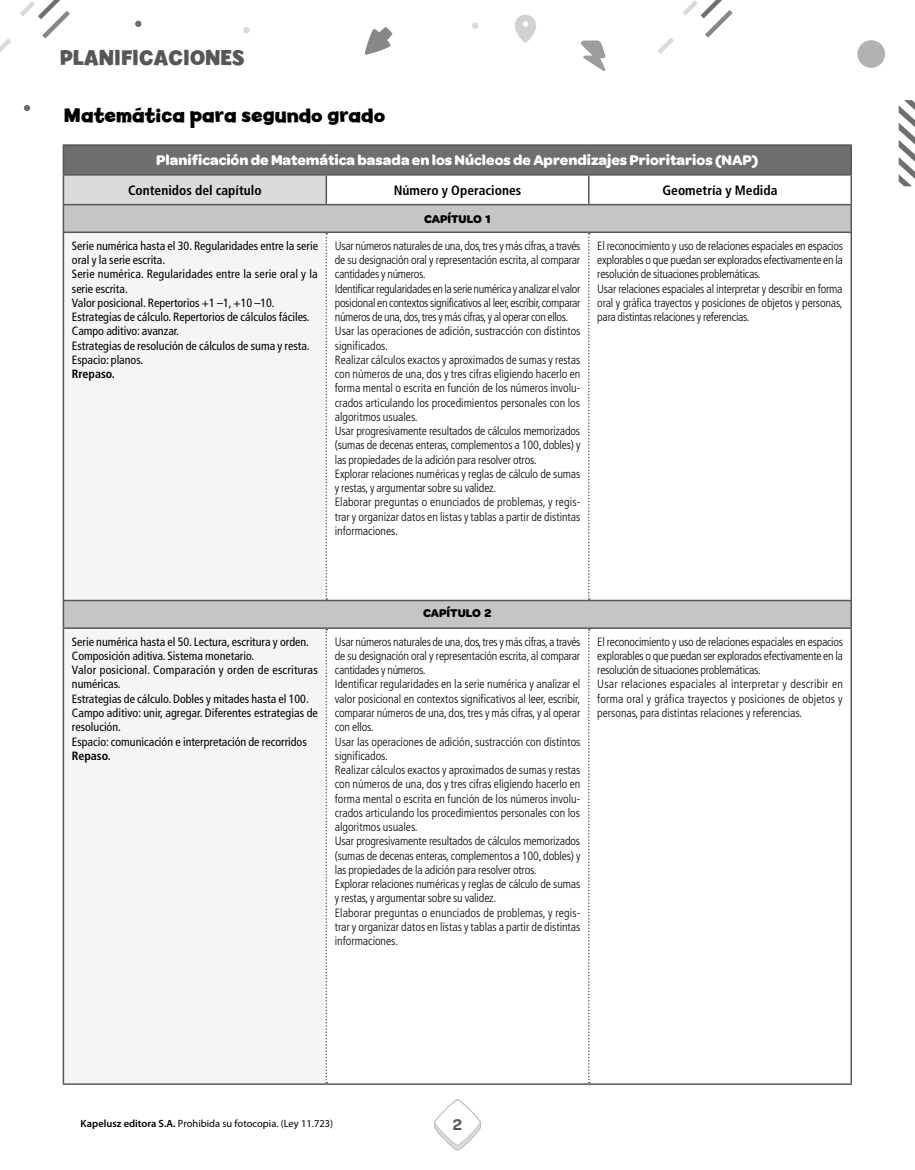
<style>
.page{position:relative;width:915px;height:1170px;background:#fff}
.page>*{position:absolute;margin:0;border:0;box-sizing:border-box;transform-origin:0 0}
.t1{font:700 22.5px "Billy";color:#565655}
.titulo_docente{font:700 21px "Billy";color:#000}
.t2{font:600 16.5px "Omnes";color:#565655}
.tabla_titulo{font:700 15px "Omnes";color:#fff}
.tabla_subtitulo{font:700 condensed 13.5px "Frutiger LT Std";color:#000}
.tabla_texto{font:300 condensed 12px/14.2px "Frutiger LT Std";letter-spacing:-.01em;color:#000;text-align:justify}
.tabla_texto_contenid{font:condensed 12px/14.2px "Frutiger LT Std";color:#000}
.tabla_capitulo{font:700 12px "Omnes";color:#000}
.tabla_texto_contenid-2{font:700 condensed 12px "Frutiger LT Std";letter-spacing:-.005em;color:#000}
.t3{font:10.5px "Myriad Pro";color:#000}
.s1{font-weight:600}
</style>
<div class="page">
<div style="left:63px;top:145px;width:787px;height:30px;background:#6e6e6e"></div>
<div style="left:63px;top:175px;width:263px;height:30px;background:#dadad9"></div>
<svg style="left:64px;top:205px;width:786px;height:422px"></svg>
<div style="left:64px;top:233px;width:262px;height:850px;background:#f5f5f5"></div>
<svg style="left:850px;top:601px;width:1px;height:26px"></svg>
<hr style="left:63px;top:233px;width:1px;height:366px;background:#565655">
<hr style="left:850px;top:233px;width:1px;height:366px;background:#565655">
<hr style="left:63px;top:629px;width:1px;height:454px;background:#565655">
<hr style="left:850px;top:629px;width:1px;height:454px;background:#565655">
<hr style="left:63px;top:144px;width:263px;height:2px;background:#565655">
<hr style="left:326px;top:144px;width:262px;height:2px;background:#565655">
<hr style="left:588px;top:144px;width:263px;height:2px;background:#565655">
<svg style="left:325px;top:233px;width:2px;height:366px"></svg>
<svg style="left:588px;top:233px;width:1px;height:366px"></svg>
<svg style="left:325px;top:629px;width:2px;height:454px"></svg>
<svg style="left:588px;top:629px;width:1px;height:454px"></svg>
<hr style="left:63px;top:174px;width:263px;height:2px;background:#565655">
<hr style="left:326px;top:174px;width:262px;height:2px;background:#565655">
<hr style="left:588px;top:174px;width:263px;height:2px;background:#565655">
<svg style="left:850px;top:146px;width:1px;height:85px"></svg>
<hr style="left:325px;top:176px;width:2px;height:28px;background:#565655">
<svg style="left:588px;top:176px;width:1px;height:28px"></svg>
<hr style="left:63px;top:204px;width:263px;height:1px;background:#565655">
<svg style="left:63px;top:146px;width:1px;height:85px"></svg>
<hr style="left:326px;top:204px;width:262px;height:1px;background:#565655">
<hr style="left:588px;top:204px;width:263px;height:1px;background:#565655">
<hr style="left:63px;top:231px;width:263px;height:2px;background:#565655">
<hr style="left:326px;top:231px;width:262px;height:2px;background:#565655">
<hr style="left:588px;top:231px;width:263px;height:2px;background:#565655">
<hr style="left:63px;top:1083px;width:263px;height:1px;background:#565655">
<hr style="left:326px;top:1083px;width:262px;height:1px;background:#565655">
<hr style="left:588px;top:1083px;width:263px;height:1px;background:#565655">
<hr style="left:63px;top:599px;width:263px;height:2px;background:#565655">
<svg style="left:63px;top:601px;width:1px;height:26px"></svg>
<hr style="left:326px;top:599px;width:262px;height:2px;background:#565655">
<hr style="left:588px;top:599px;width:263px;height:2px;background:#565655">
<hr style="left:63px;top:627px;width:263px;height:2px;background:#565655">
<hr style="left:326px;top:627px;width:262px;height:2px;background:#565655">
<hr style="left:588px;top:627px;width:263px;height:2px;background:#565655">
<svg style="left:898px;top:100px;width:16px;height:86px"></svg>
<svg style="left:658px;top:38px;width:15px;height:16px"></svg>
<svg style="left:683px;top:0;width:50px;height:38px"></svg>
<svg style="left:0;top:38px;width:11px;height:15px"></svg>
<svg style="left:20px;top:0;width:50px;height:38px"></svg>
<div style="left:857px;top:40px;width:27px;height:28px;background:#b2b2b2;border-radius:50%"></div>
<svg style="left:515px;top:15px;width:21px;height:28px"></svg>
<svg style="left:581px;top:40px;width:24px;height:31px"></svg>
<svg style="left:472px;top:23px;width:6px;height:6px"></svg>
<svg style="left:243px;top:27px;width:6px;height:6px"></svg>
<svg style="left:24px;top:105px;width:6px;height:6px"></svg>
<svg style="left:135px;top:21px;width:6px;height:6px"></svg>
<svg style="left:364px;top:27px;width:28px;height:28px"></svg>
<svg style="left:434px;top:1121px;width:47px;height:29px"></svg>
<svg style="left:435px;top:1099px;width:45px;height:45px"></svg>
<div style="left:434px;top:1099px;width:46px;height:46px;border:1px solid #c5c5c5;border-radius:50%"></div>
<h1 class="t1" style="left:60px;top:45px;width:186px">PLANIFICACIONES</h1>
<p class="titulo_docente" style="left:64px;top:102px;width:323px">Matemática para segundo grado</p>
<p class="tabla_titulo" style="left:156px;top:149px;width:603px">Planificación de Matemática basada en los Núcleos de Aprendizajes Prioritarios (NAP)</p>
<p class="tabla_subtitulo" style="left:128px;top:182px;width:135px">Contenidos del capítulo</p>
<p class="tabla_subtitulo" style="left:393px;top:182px;width:129px">Número y Operaciones</p>
<p class="tabla_subtitulo" style="left:662px;top:182px;width:116px">Geometría y Medida</p>
<p class="tabla_capitulo" style="left:424px;top:210px;width:68px">CAPÍTULO 1</p>
<p class="tabla_texto_contenid" style="left:72px;top:238px;width:247px">Serie numérica hasta el 30. Regularidades entre la serie oral y la serie escrita.</p>
<p class="tabla_texto_contenid" style="left:72px;top:267px;width:247px">Serie numérica. Regularidades entre la serie oral y la serie escrita.</p>
<p class="tabla_texto_contenid" style="left:72px;top:295px;width:204px">Valor posicional. Repertorios +1 –1, +10 –10.</p>
<p class="tabla_texto_contenid" style="left:72px;top:310px;width:239px">Estrategias de cálculo. Repertorios de cálculos fáciles.</p>
<p class="tabla_texto_contenid" style="left:72px;top:324px;width:109px">Campo aditivo: avanzar.</p>
<p class="tabla_texto_contenid" style="left:72px;top:338px;width:239px">Estrategias de resolución de cálculos de suma y resta.</p>
<p class="tabla_texto_contenid" style="left:72px;top:352px;width:73px">Espacio: planos.</p>
<p class="tabla_texto_contenid-2" style="left:72px;top:367px;width:44px">Rrepaso.</p>
<p class="tabla_texto" style="left:335px;top:239px;width:247px">Usar números naturales de una, dos, tres y más cifras, a través de su designación oral y representación escrita, al comparar cantidades y números.</p>
<p class="tabla_texto" style="left:335px;top:281px;width:247px">Identificar regularidades en la serie numérica y analizar el valor posicional en contextos significativos al leer, escribir, comparar números de una, dos, tres y más cifras, y al operar con ellos.</p>
<p class="tabla_texto" style="left:335px;top:324px;width:247px">Usar las operaciones de adición, sustracción con distintos significados.</p>
<p class="tabla_texto" style="left:335px;top:353px;width:247px">Realizar cálculos exactos y aproximados de sumas y restas con números de una, dos y tres cifras eligiendo hacerlo en forma mental o escrita en función de los números involu&shy;crados articulando los procedimientos personales con los algoritmos usuales.</p>
<p class="tabla_texto" style="left:335px;top:424px;width:247px">Usar progresivamente resultados de cálculos memorizados (sumas de decenas enteras, complementos a 100, dobles) y las propiedades de la adición para resolver otros.</p>
<p class="tabla_texto" style="left:335px;top:467px;width:247px">Explorar relaciones numéricas y reglas de cálculo de sumas y restas, y argumentar sobre su validez.</p>
<p class="tabla_texto" style="left:335px;top:495px;width:247px">Elaborar preguntas o enunciados de problemas, y regis&shy;trar y organizar datos en listas y tablas a partir de distintas informaciones.</p>
<p class="tabla_texto" style="left:597px;top:239px;width:247px">El reconocimiento y uso de relaciones espaciales en espacios explorables o que puedan ser explorados efectivamente en la resolución de situaciones problemáticas.</p>
<p class="tabla_texto" style="left:597px;top:281px;width:247px">Usar relaciones espaciales al interpretar y describir en forma oral y gráfica trayectos y posiciones de objetos y personas, para distintas relaciones y referencias.</p>
<p class="tabla_texto_contenid" style="left:72px;top:634px;width:238px">Serie numérica hasta el 50. Lectura, escritura y orden.</p>
<p class="tabla_texto_contenid" style="left:72px;top:648px;width:184px">Composición aditiva. Sistema monetario.</p>
<p class="tabla_texto_contenid" style="left:72px;top:663px;width:247px">Valor posicional. Comparación y orden de escrituras numéricas.</p>
<p class="tabla_texto_contenid" style="left:72px;top:691px;width:238px">Estrategias de cálculo. Dobles y mitades hasta el 100.</p>
<p class="tabla_texto_contenid" style="left:72px;top:705px;width:247px">Campo aditivo: unir, agregar. Diferentes estrategias de resolución.</p>
<p class="tabla_texto_contenid" style="left:72px;top:734px;width:236px">Espacio: comunicación e interpretación de recorridos</p>
<p class="tabla_texto_contenid-2" style="left:72px;top:748px;width:40px">Repaso.</p>
<p class="tabla_capitulo" style="left:423px;top:604px;width:70px">CAPÍTULO 2</p>
<p class="tabla_texto" style="left:335px;top:634px;width:247px">Usar números naturales de una, dos, tres y más cifras, a través de su designación oral y representación escrita, al comparar cantidades y números.</p>
<p class="tabla_texto" style="left:335px;top:677px;width:247px">Identificar regularidades en la serie numérica y analizar el valor posicional en contextos significativos al leer, escribir, comparar números de una, dos, tres y más cifras, y al operar con ellos.</p>
<p class="tabla_texto" style="left:335px;top:734px;width:247px">Usar las operaciones de adición, sustracción con distintos significados.</p>
<p class="tabla_texto" style="left:335px;top:762px;width:247px">Realizar cálculos exactos y aproximados de sumas y restas con números de una, dos y tres cifras eligiendo hacerlo en forma mental o escrita en función de los números involu&shy;crados articulando los procedimientos personales con los algoritmos usuales.</p>
<p class="tabla_texto" style="left:335px;top:834px;width:247px">Usar progresivamente resultados de cálculos memorizados (sumas de decenas enteras, complementos a 100, dobles) y las propiedades de la adición para resolver otros.</p>
<p class="tabla_texto" style="left:335px;top:876px;width:247px">Explorar relaciones numéricas y reglas de cálculo de sumas y restas, y argumentar sobre su validez.</p>
<p class="tabla_texto" style="left:335px;top:905px;width:247px">Elaborar preguntas o enunciados de problemas, y regis&shy;trar y organizar datos en listas y tablas a partir de distintas informaciones.</p>
<p class="tabla_texto" style="left:597px;top:634px;width:247px">El reconocimiento y uso de relaciones espaciales en espacios explorables o que puedan ser explorados efectivamente en la resolución de situaciones problemáticas.</p>
<p class="tabla_texto" style="left:597px;top:677px;width:247px">Usar relaciones espaciales al interpretar y describir en forma oral y gráfica trayectos y posiciones de objetos y personas, para distintas relaciones y referencias.</p>
<p class="t3" style="left:81px;top:1116px;width:254px"><span class="s1">Kapelusz editora S.A.</span> Prohibida su fotocopia. (Ley 11.723)</p>
<h3 class="t2" style="left:453px;top:1112px;width:11px">2</h3>
</div>
